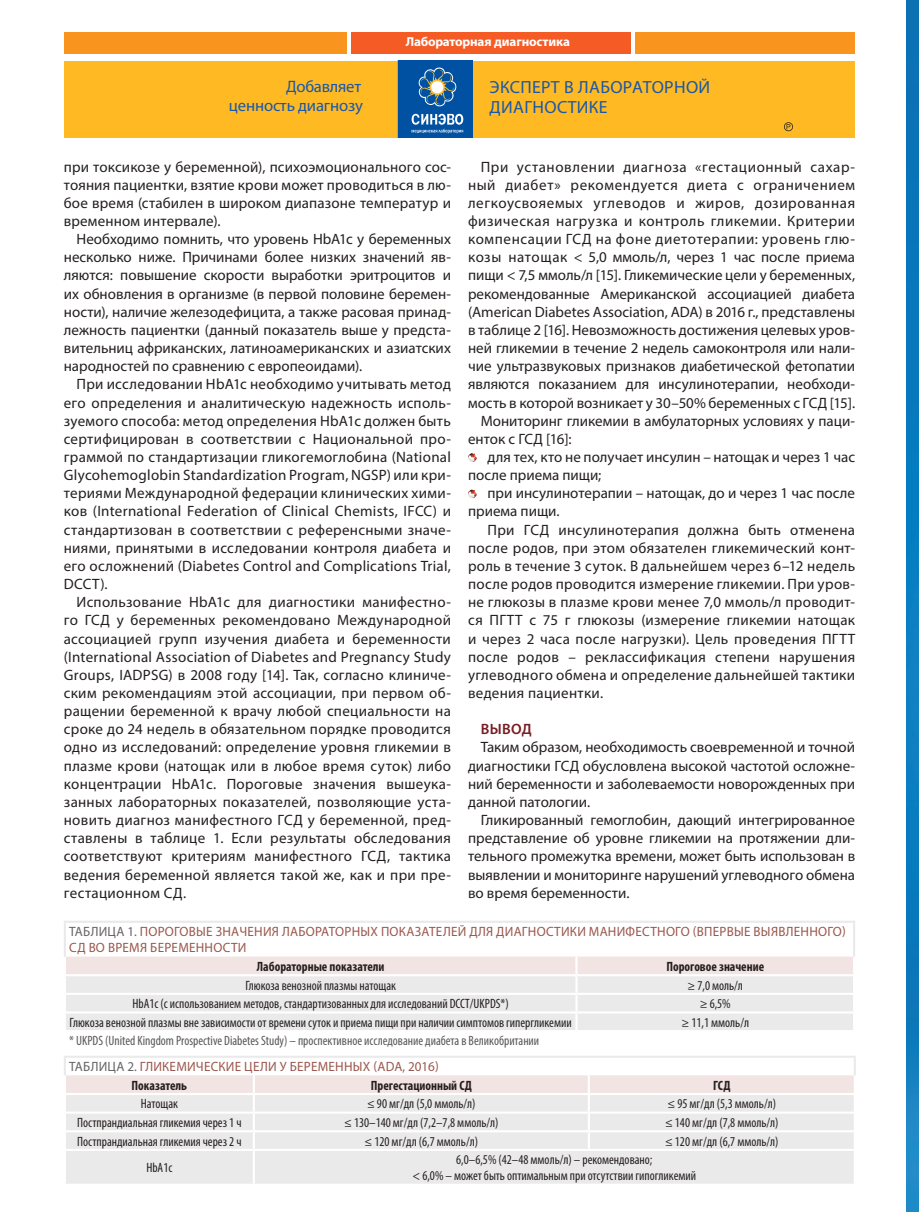
<style>
.page{position:relative;width:919px;height:1212px;background:#fff}
.page>*{position:absolute;margin:0;border:0;box-sizing:border-box;transform-origin:0 0}
.t1{font:17.55px/20.1px "Meta Medium Cyr LF";letter-spacing:.02em;color:#1a57a8}
.t2{font:16.5px/18.9px "Meta Normal Cyr LF";letter-spacing:-.01em;color:#1a57a8;text-align:right}
.t3{font:15px/18.1px "Myriad Pro";letter-spacing:.01em;color:#241f1f;text-align:justify}
.t4{font:15px "Myriad Pro";letter-spacing:.04em;color:#241f1f}
.t5{font:600 15px "Myriad Pro";letter-spacing:.015em;color:#781d22}
.t6{font:condensed 13.5px/16.2px "Myriad Pro";color:#241f1f;text-align:center}
.t7{font:condensed 13.5px/25.7px "Myriad Pro";color:#5a5758}
.t8{font:13.5px/16.2px "Myriad Pro";letter-spacing:.02em;color:#9a574d}
.t9{font:700 condensed 13.5px "Myriad Pro";color:#241f1f}
.t10{font:700 13.05px "Myriad Pro";letter-spacing:-.01em;color:#fff}
.s1{color:#656365}
.s2{font-stretch:normal;color:#656365}
.s3{font-stretch:normal;color:#9a574d}
</style>
<div class="page">
<svg style="left:468px;top:453px;width:8px;height:9px"></svg>
<svg style="left:468px;top:490px;width:8px;height:8px"></svg>
<div style="left:64px;top:32px;width:790px;height:22px;background:#f9951e"></div>
<div style="left:351px;top:32px;width:280px;height:21px;background:#f55b25"></div>
<hr style="left:347px;top:30px;width:4px;height:23px;background:#fff">
<hr style="left:631px;top:30px;width:4px;height:25px;background:#fff">
<div style="left:64px;top:61px;width:790px;height:76px;background:#ffba23"></div>
<svg style="left:784px;top:122px;width:9px;height:9px"></svg>
<svg style="left:64px;top:956px;width:791px;height:74px;background:#eeeaea"></svg>
<hr style="left:64px;top:921px;width:512px;height:2px;background:#ebeaea">
<hr style="left:64px;top:923px;width:2px;height:33px;background:#ebeaea">
<hr style="left:576px;top:921px;width:279px;height:2px;background:#ebeaea">
<hr style="left:853px;top:923px;width:2px;height:33px;background:#ebeaea">
<div style="left:66px;top:1172px;width:787px;height:11px;background:#ebeaea"></div>
<hr style="left:64px;top:1056px;width:190px;height:2px;background:#ebeaea">
<hr style="left:254px;top:1056px;width:334px;height:2px;background:#ebeaea">
<hr style="left:588px;top:1056px;width:267px;height:2px;background:#ebeaea">
<svg style="left:64px;top:1058px;width:791px;height:114px"></svg>
<hr style="left:254px;top:1149px;width:334px;height:2px;background:#fff">
<hr style="left:253px;top:1151px;width:2px;height:32px;background:#fff">
<hr style="left:588px;top:1149px;width:267px;height:2px;background:#fff">
<hr style="left:853px;top:1151px;width:2px;height:32px;background:#fff">
<svg style="left:398px;top:60px;width:74px;height:77px;background:#1e63a5"></svg>
<div style="left:431px;top:81px;width:12px;height:12px;background:#fff;border-radius:50%"></div>
<img style="left:906px;top:0;width:12px;height:1212px">
<p class="t2" style="left:229px;top:77px;width:136px">Добавляет ценность диагнозу</p>
<p class="t10" style="left:405px;top:33px;width:166px">Лабораторная диагностика</p>
<p class="t1" style="left:489px;top:77px;width:222px">ЭКСПЕРТ В ЛАБОРАТОРНОЙ<br>ДИАГНОСТИКЕ</p>
<p class="t3" style="left:64px;top:157px;width:388px">при токсикозе у беременной), психоэмоционального сос&shy;тояния пациентки, взятие крови может проводиться в лю&shy;бое время (стабилен в широком диапазоне температур и временном интервале).</p>
<p class="t3" style="left:64px;top:230px;width:388px;text-indent:13px">Необходимо помнить, что уровень HbA1c у беременных несколько ниже. Причинами более низких значений яв&shy;ляются: повышение скорости выработки эритроцитов и их обновления в организме (в первой половине беремен&shy;ности), наличие железодефицита, а также расовая принад&shy;лежность пациентки (данный показатель выше у предста&shy;вительниц африканских, латиноамериканских и азиатских народностей по сравнению с европеоидами).</p>
<p class="t3" style="left:64px;top:375px;width:388px;text-indent:13px">При исследовании HbA1c необходимо учитывать метод его определения и аналитическую надежность исполь&shy;зуемого способа: метод определения HbA1c должен быть сертифицирован в соответствии с Национальной про&shy;граммой по стандартизации гликогемоглобина (National Glycohemoglobin Standardization Program, NGSP) или кри&shy;териями Международной федерации клинических хими&shy;ков (International Federation of Clinical Chemists, IFCC) и стандартизован в соответствии с референсными значе&shy;ниями, принятыми в исследовании контроля диабета и его осложнений (Diabetes Control and Complications Trial, DCCT).</p>
<p class="t3" style="left:64px;top:593px;width:388px;text-indent:13px">Использование HbA1c для диагностики манифестно&shy;го ГСД у беременных рекомендовано Международной ассоциацией групп изучения диабета и беременности (International Association of Diabetes and Pregnancy Study Groups, IADPSG) в 2008 году [14]. Так, согласно клиниче&shy;ским рекомендациям этой ассоциации, при первом об&shy;ращении беременной к врачу любой специальности на сроке до 24 недель в обязательном порядке проводится одно из исследований: определение уровня гликемии в плазме крови (натощак или в любое время суток) либо концентрации HbA1c. Пороговые значения вышеука&shy;занных лабораторных показателей, позволяющие уста&shy;новить диагноз манифестного ГСД у беременной, пред&shy;ставлены в таблице 1. Если результаты обследования соответствуют критериям манифестного ГСД, тактика ведения беременной является такой же, как и при пре&shy;гестационном СД.</p>
<p class="t4" style="left:480px;top:157px;width:376px">При установлении диагноза «гестационный сахар-</p>
<p class="t4" style="left:468px;top:175px;width:388px">ный диабет» рекомендуется диета с ограничением</p>
<p class="t4" style="left:468px;top:194px;width:388px">легкоусвояемых углеводов и жиров, дозированная</p>
<p class="t4" style="left:468px;top:212px;width:388px">физическая нагрузка и контроль гликемии. Критерии</p>
<p class="t4" style="left:468px;top:230px;width:388px">компенсации ГСД на фоне диетотерапии: уровень глю-</p>
<p class="t3" style="left:468px;top:248px;width:388px">козы натощак &lt; 5,0 ммоль/л, через 1 час после приема</p>
<p class="t3" style="left:468px;top:266px;width:388px">пищи &lt; 7,5 ммоль/л [15]. Гликемические цели у беременных,</p>
<p class="t3" style="left:468px;top:284px;width:388px">рекомендованные Американской ассоциацией диабета</p>
<p class="t3" style="left:468px;top:302px;width:388px">(American Diabetes Association, ADA) в 2016 г., представлены</p>
<p class="t3" style="left:468px;top:321px;width:388px">в таблице 2 [16]. Невозможность достижения целевых уров-</p>
<p class="t3" style="left:468px;top:339px;width:388px">ней гликемии в течение 2 недель самоконтроля или нали-</p>
<p class="t3" style="left:468px;top:357px;width:388px">чие ультразвуковых признаков диабетической фетопатии</p>
<p class="t3" style="left:468px;top:375px;width:388px">являются показанием для инсулинотерапии, необходи-</p>
<p class="t3" style="left:468px;top:393px;width:388px">мость в которой возникает у 30–50% беременных с ГСД [15].</p>
<p class="t3" style="left:480px;top:411px;width:376px">Мониторинг гликемии в амбулаторных условиях у паци-</p>
<p class="t3" style="left:468px;top:429px;width:105px">енток с ГСД [16]:</p>
<p class="t3" style="left:487px;top:448px;width:369px">для тех, кто не получает инсулин – натощак и через 1 час</p>
<p class="t3" style="left:468px;top:466px;width:135px">после приема пищи;</p>
<p class="t3" style="left:487px;top:484px;width:369px">при инсулинотерапии – натощак, до и через 1 час после</p>
<p class="t3" style="left:468px;top:502px;width:93px">приема пищи.</p>
<p class="t3" style="left:487px;top:520px;width:369px">При ГСД инсулинотерапия должна быть отменена</p>
<p class="t3" style="left:468px;top:538px;width:388px">после родов, при этом обязателен гликемический конт-</p>
<p class="t3" style="left:468px;top:556px;width:388px">роль в течение 3 суток. В дальнейшем через 6–12 недель</p>
<p class="t3" style="left:468px;top:575px;width:388px">после родов проводится измерение гликемии. При уров-</p>
<p class="t3" style="left:468px;top:593px;width:388px">не глюкозы в плазме крови менее 7,0 ммоль/л проводит-</p>
<p class="t3" style="left:468px;top:611px;width:388px">ся ПГТТ с 75 г глюкозы (измерение гликемии натощак</p>
<p class="t3" style="left:468px;top:629px;width:388px">и через 2 часа после нагрузки). Цель проведения ПГТТ</p>
<p class="t3" style="left:468px;top:647px;width:388px">после родов – реклассификация степени нарушения</p>
<p class="t3" style="left:468px;top:665px;width:388px">углеводного обмена и определение дальнейшей тактики</p>
<p class="t3" style="left:468px;top:684px;width:137px">ведения пациентки.</p>
<p class="t5" style="left:481px;top:720px;width:52px">ВЫВОД</p>
<p class="t3" style="left:468px;top:738px;width:388px;text-indent:13px">Таким образом, необходимость своевременной и точной диагностики ГСД обусловлена высокой частотой осложне&shy;ний беременности и заболеваемости новорожденных при данной патологии.</p>
<p class="t3" style="left:468px;top:811px;width:388px;text-indent:13px">Гликированный гемоглобин, дающий интегрированное представление об уровне гликемии на протяжении дли&shy;тельного промежутка времени, может быть использован в выявлении и мониторинге нарушений углеводного обмена во время беременности.</p>
<p class="t8" style="left:69px;top:923px;width:778px"><span class="s1">ТАБЛИЦА 1.</span> ПОРОГОВЫЕ ЗНАЧЕНИЯ ЛАБОРАТОРНЫХ ПОКАЗАТЕЛЕЙ ДЛЯ ДИАГНОСТИКИ МАНИФЕСТНОГО (ВПЕРВЫЕ ВЫЯВЛЕННОГО)<br>СД ВО ВРЕМЯ БЕРЕМЕННОСТИ</p>
<p class="t9" style="left:257px;top:958px;width:129px">Лабораторные показатели</p>
<p class="t9" style="left:666px;top:958px;width:99px">Пороговое значение</p>
<p class="t6" style="left:245px;top:977px;width:152px">Глюкоза венозной плазмы натощак</p>
<p class="t6" style="left:687px;top:977px;width:57px">≥ 7,0 моль/л</p>
<p class="t6" style="left:132px;top:995px;width:378px">HbA1c (с использованием методов, стандартизованных для исследований DCCT/UKPDS*)</p>
<p class="t6" style="left:699px;top:995px;width:32px">≥ 6,5%</p>
<p class="t6" style="left:70px;top:1014px;width:503px">Глюкоза венозной плазмы вне зависимости от времени суток и приема пищи при наличии симптомов гипергликемии</p>
<p class="t6" style="left:681px;top:1014px;width:69px">≥ 11,1 ммоль/л</p>
<p class="t7" style="left:69px;top:1028px;width:471px">* UKPDS (United Kingdom Prospective Diabetes Study) – проспективное исследование диабета в Великобритании<br><span class="s2">ТАБЛИЦА 2.</span> <span class="s3">ГЛИКЕМИЧЕСКИЕ ЦЕЛИ У БЕРЕМЕННЫХ (ADA, 2016)</span></p>
<p class="t9" style="left:131px;top:1077px;width:57px">Показатель</p>
<p class="t9" style="left:371px;top:1077px;width:102px">Прегестационный СД</p>
<p class="t9" style="left:713px;top:1077px;width:19px">ГСД</p>
<p class="t6" style="left:141px;top:1095px;width:39px">Натощак</p>
<p class="t6" style="left:367px;top:1095px;width:110px">≤ 90 мг/дл (5,0 ммоль/л)</p>
<p class="t6" style="left:667px;top:1095px;width:110px">≤ 95 мг/дл (5,3 ммоль/л)</p>
<p class="t6" style="left:77px;top:1114px;width:166px">Постпрандиальная гликемия через 1 ч</p>
<p class="t6" style="left:344px;top:1114px;width:156px">≤ 130–140 мг/дл (7,2–7,8 ммоль/л)</p>
<p class="t6" style="left:665px;top:1114px;width:115px">≤ 140 мг/дл (7,8 ммоль/л)</p>
<p class="t6" style="left:77px;top:1133px;width:166px">Постпрандиальная гликемия через 2 ч</p>
<p class="t6" style="left:364px;top:1133px;width:115px">≤ 120 мг/дл (6,7 ммоль/л)</p>
<p class="t6" style="left:665px;top:1133px;width:115px">≤ 120 мг/дл (6,7 ммоль/л)</p>
<p class="t6" style="left:146px;top:1159px;width:27px">HbA1c</p>
<p class="t6" style="left:412px;top:1151px;width:285px">6,0–6,5% (42–48 ммоль/л) – рекомендовано;<br>&lt; 6,0% – может быть оптимальным при отсутствии гипогликемий</p>
</div>
